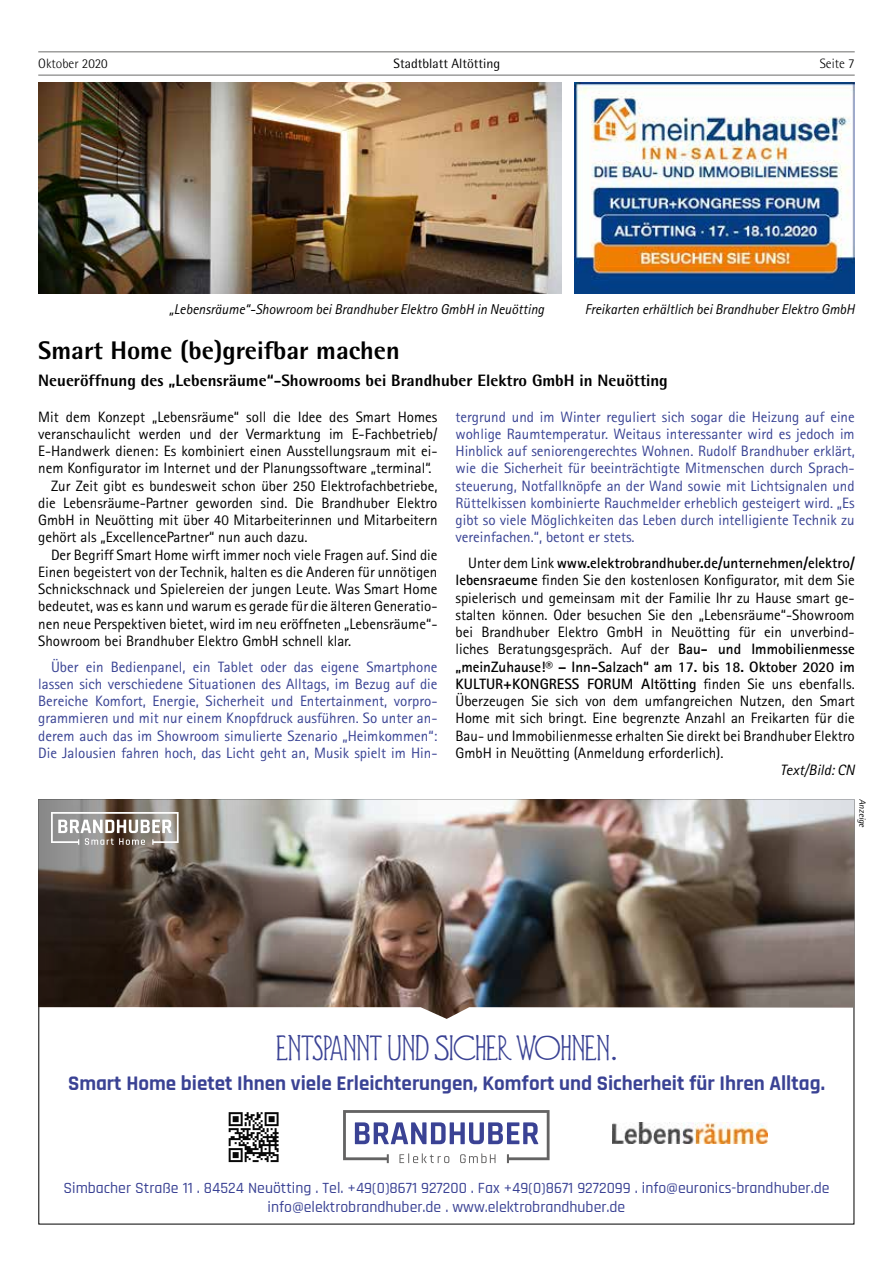
<style>
.page{position:relative;width:893px;height:1263px;background:#fff}
.page>*{position:absolute;margin:0;border:0;box-sizing:border-box;transform-origin:0 0}
.t1{font:27px "Diehl Deco";letter-spacing:-.07em;color:#3a4294}
.t2{font:800 25.5px "Rotis Semi Sans";color:#000}
.t3{font:700 21px "Rajdhani";color:#3a4294}
.t4{font:800 16.5px "Rotis Semi Sans";color:#000}
.t5{font:500 15.75px/18.8px "Rajdhani";color:#3a4294;text-align:center}
.t6{font:15px/17.2px "Rotis Sans Serif";color:#000;text-align:justify}
.t7{font:15px/17.2px "Rotis Sans Serif";color:#394394;text-align:justify}
.t8{font:italic 15px "Rotis Sans Serif";color:#000}
.t9{font:italic 14.25px "Rotis Sans Serif";color:#000}
.t10{font:13.5px "Rotis Semi Sans";color:#000}
.t11{font:300 13.5px "Rotis Semi Sans";color:#000}
.t12{font:italic 9px "Rotis Semi Sans";color:#000}
.s1{font-weight:700}
</style>
<div class="page">
<hr style="left:38px;top:51px;width:817px;height:2px;background:#9d9d9c">
<hr style="left:38px;top:74px;width:817px;height:2px;background:#9d9d9c">
<img style="left:574px;top:83px;width:281px;height:210px">
<img style="left:38px;top:83px;width:523px;height:210px">
<img style="left:38px;top:799px;width:816px;height:220px">
<svg style="left:343px;top:1110px;width:207px;height:53px"></svg>
<svg style="left:228px;top:1112px;width:51px;height:51px"></svg>
<svg style="left:229px;top:1112px;width:50px;height:50px"></svg>
<svg style="left:38px;top:799px;width:300px;height:208px;background:#685d54"></svg>
<svg style="left:51px;top:812px;width:128px;height:33px"></svg>
<img style="left:612px;top:1122px;width:156px;height:21px">
<p class="t11" style="left:38px;top:55px;width:71px">Oktober 2020</p>
<p class="t10" style="left:394px;top:55px;width:108px">Stadtblatt Altötting</p>
<p class="t11" style="left:820px;top:55px;width:36px">Seite 7</p>
<p class="t9" style="left:169px;top:301px;width:377px">„Lebensräume“-Showroom bei Brandhuber Elektro GmbH in Neuötting</p>
<p class="t9" style="left:585px;top:301px;width:271px">Freikarten erhältlich bei Brandhuber Elektro GmbH</p>
<h2 class="t2" style="left:38px;top:334px;width:363px">Smart Home (be)greifbar machen</h2>
<p class="t4" style="left:38px;top:370px;width:631px">Neueröffnung des „Lebensräume“-Showrooms bei Brandhuber Elektro GmbH in Neuötting</p>
<p class="t6" style="left:38px;top:408px;width:401px">Mit dem Konzept „Lebensräume“ soll die Idee des Smart Homes</p>
<p class="t6" style="left:38px;top:425px;width:401px">veranschaulicht werden und der Vermarktung im E-Fachbetrieb/</p>
<p class="t6" style="left:38px;top:442px;width:401px">E-Handwerk dienen: Es kombiniert einen Ausstellungsraum mit ei-</p>
<p class="t6" style="left:38px;top:459px;width:395px">nem Konfigurator im Internet und der Planungssoftware „terminal“.</p>
<p class="t6" style="left:51px;top:477px;width:388px">Zur Zeit gibt es bundesweit schon über 250 Elektrofachbetriebe,</p>
<p class="t6" style="left:38px;top:494px;width:401px">die Lebensräume-Partner geworden sind. Die Brandhuber Elektro</p>
<p class="t6" style="left:38px;top:511px;width:401px">GmbH in Neuötting mit über 40 Mitarbeiterinnen und Mitarbeitern</p>
<p class="t6" style="left:38px;top:528px;width:271px">gehört als „ExcellencePartner“ nun auch dazu.</p>
<p class="t6" style="left:51px;top:546px;width:388px">Der Begriff Smart Home wirft immer noch viele Fragen auf. Sind die</p>
<p class="t6" style="left:38px;top:563px;width:401px">Einen begeistert von der Technik, halten es die Anderen für unnötigen</p>
<p class="t6" style="left:38px;top:580px;width:401px">Schnickschnack und Spielereien der jungen Leute. Was Smart Home</p>
<p class="t6" style="left:38px;top:597px;width:401px">bedeutet, was es kann und warum es gerade für die älteren Generatio-</p>
<p class="t6" style="left:38px;top:615px;width:401px">nen neue Perspektiven bietet, wird im neu eröffneten „Lebensräume“-</p>
<p class="t6" style="left:38px;top:632px;width:314px">Showroom bei Brandhuber Elektro GmbH schnell klar.</p>
<p class="t7" style="left:38px;top:658px;width:401px;text-indent:13px">Über ein Bedienpanel, ein Tablet oder das eigene Smartphone lassen sich verschiedene Situationen des Alltags, im Bezug auf die Bereiche Komfort, Energie, Sicherheit und Entertainment, vorpro&shy;grammieren und mit nur einem Knopfdruck ausführen. So unter an&shy;derem auch das im Showroom simulierte Szenario „Heimkommen“:<br>Die Jalousien fahren hoch, das Licht geht an, Musik spielt im Hin-</p>
<p class="t7" style="left:455px;top:408px;width:401px">tergrund und im Winter reguliert sich sogar die Heizung auf eine wohlige Raumtemperatur. Weitaus interessanter wird es jedoch im Hinblick auf seniorengerechtes Wohnen. Rudolf Brandhuber erklärt, wie die Sicherheit für beeinträchtigte Mitmenschen durch Sprach&shy;steuerung, Notfallknöpfe an der Wand sowie mit Lichtsignalen und Rüttelkissen kombinierte Rauchmelder erheblich gesteigert wird. „Es gibt so viele Möglichkeiten das Leben durch intelligiente Technik zu vereinfachen.“, betont er stets.</p>
<p class="t6" style="left:455px;top:554px;width:401px;text-indent:13px">Unter dem Link <span class="s1">www.elektrobrandhuber.de/unternehmen/elektro/ lebensraeume</span> finden Sie den kostenlosen Konfigurator, mit dem Sie spielerisch und gemeinsam mit der Familie Ihr zu Hause smart ge&shy;stalten können. Oder besuchen Sie den „Lebensräume“-Showroom bei Brandhuber Elektro GmbH in Neuötting für ein unverbind&shy;liches Beratungsgespräch. Auf der <span class="s1">Bau- und Immobilienmesse „meinZuhause!® – Inn-Salzach“ am 17. bis 18. Oktober 2020 im KULTUR+KONGRESS FORUM Altötting</span> finden Sie uns ebenfalls.<br>Überzeugen Sie sich von dem umfangreichen Nutzen, den Smart Home mit sich bringt. Eine begrenzte Anzahl an Freikarten für die Bau- und Immobilienmesse erhalten Sie direkt bei Brandhuber Elektro GmbH in Neuötting (Anmeldung erforderlich).</p>
<p class="t8" style="left:780px;top:761px;width:76px">Text/Bild: CN</p>
<p class="t12" style="left:868px;top:799px;width:30px;rotate:90deg">Anzeige</p>
<h1 class="t1" style="left:276px;top:1035px;width:343px">ENTSPANNT UND SICHER WOHNEN.</h1>
<h3 class="t3" style="left:68px;top:1070px;width:758px">Smart Home bietet Ihnen viele Erleichterungen, Komfort und Sicherheit für Ihren Alltag.</h3>
<p class="t5" style="left:63px;top:1179px;width:767px">Simbacher Straße 11 . 84524 Neuötting . Tel. +49(0)8671 927200 . Fax +49(0)8671 9272099 . info@euronics-brandhuber.de info@elektrobrandhuber.de . www.elektrobrandhuber.de</p>
</div>
